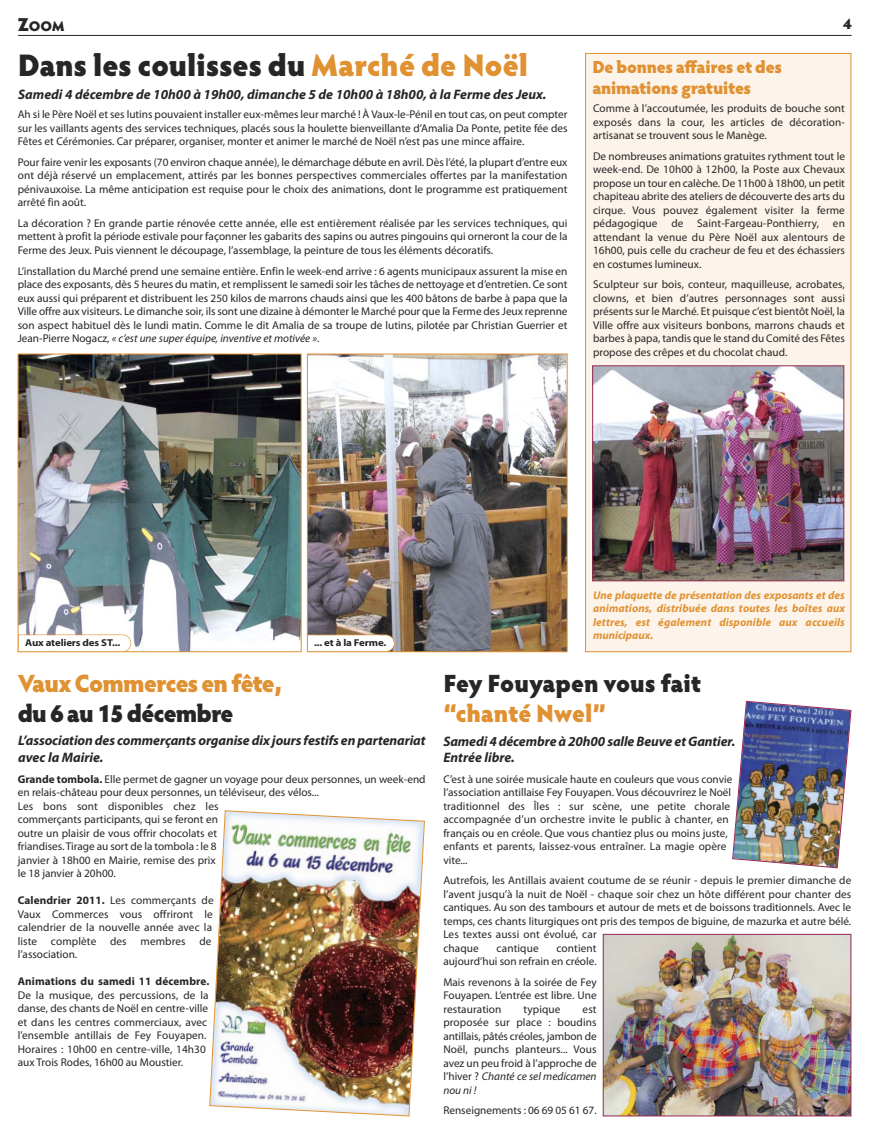
<style>
.page{position:relative;width:869px;height:1134px;background:#fff}
.page>*{position:absolute;margin:0;border:0;box-sizing:border-box;transform-origin:0 0}
.t1{font:900 31.25px "Hypatia Sans Pro";color:#272627}
.t2{font:900 25px "Hypatia Sans Pro";letter-spacing:-.025em;color:#272627}
.t3{font:900 25px "Hypatia Sans Pro";letter-spacing:-.035em;color:#e09132}
.t4{font:900 25px "Hypatia Sans Pro";letter-spacing:-.01em;color:#e09132}
.t5{font:900 17.5px/21px "Hypatia Sans Pro";letter-spacing:-.015em;color:#e09132}
.t6{font:900 15px "Hypatia Sans Pro";color:#272627}
.t7{font:900 14px "Hypatia Sans Pro";color:#272627}
.t8{font:italic 700 13.75px/16.5px "Myriad Pro";letter-spacing:-.005em;color:#272627}
.t9{font:11.25px/13.5px "Myriad Pro";color:#272627;text-align:justify}
.t10{font:italic 700 11.25px/13.5px "Myriad Pro";letter-spacing:.01em;color:#e09132;text-align:justify}
.t11{font:700 11.25px "Myriad Pro";letter-spacing:.01em;color:#272627}
.t12{font:700 10px "Myriad Pro";letter-spacing:-.015em;color:#272627;scale:1.09 1}
.s1{font-size:18.75px}
.s2{color:#e09132}
.s3{font-style:italic}
.s4{font-weight:700}
</style>
<div class="page">
<div style="left:585px;top:54px;width:265px;height:597px;background:#fcf4ea"></div>
<div style="left:585px;top:53px;width:265px;height:599px;border:1px solid #e09132"></div>
<hr style="left:18px;top:35px;width:833px;height:1px;background:#272627">
<img style="left:20px;top:356px;width:279px;height:294px">
<div style="left:18px;top:354px;width:283px;height:298px;border:1px solid #e09132"></div>
<img style="left:309px;top:356px;width:256px;height:294px">
<div style="left:307px;top:354px;width:260px;height:298px;border:1px solid #e09132"></div>
<svg style="left:19px;top:634px;width:112px;height:18px"></svg>
<svg style="left:307px;top:634px;width:87px;height:18px"></svg>
<img style="left:604px;top:936px;width:244px;height:178px">
<div style="left:602px;top:934px;width:248px;height:182px;border:1px solid #972850"></div>
<img style="left:732px;top:701px;width:119px;height:167px">
<img style="left:209px;top:810px;width:216px;height:307px">
<img style="left:594px;top:367px;width:247px;height:212px">
<div style="left:592px;top:365px;width:251px;height:216px;border:1px solid #972850"></div>
<p class="t7" style="left:18px;top:21px;width:48px"><span class="s1">Z</span>OOM</p>
<h3 class="t6" style="left:842px;top:18px;width:10px">4</h3>
<h1 class="t1" style="left:18px;top:53px;width:511px">Dans les coulisses du <span class="s2">Marché de Noël</span></h1>
<p class="t8" style="left:18px;top:87px;width:529px">Samedi 4 décembre de 10h00 à 19h00, dimanche 5 de 10h00 à 18h00, à la Ferme des Jeux.</p>
<p class="t9" style="left:18px;top:109px;width:551px">Ah si le Père Noël et ses lutins pouvaient installer eux-mêmes leur marché ! À Vaux-le-Pénil en tout cas, on peut compter sur les vaillants agents des services techniques, placés sous la houlette bienveillante d’Amalia Da Ponte, petite fée des Fêtes et Cérémonies. Car préparer, organiser, monter et animer le marché de Noël n’est pas une mince affaire.</p>
<p class="t9" style="left:18px;top:156px;width:551px">Pour faire venir les exposants (70 environ chaque année), le démarchage débute en avril. Dès l’été, la plupart d’entre eux ont déjà réservé un emplacement, attirés par les bonnes perspectives commerciales offertes par la manifestation pénivauxoise. La même anticipation est requise pour le choix des animations, dont le programme est pratiquement arrêté fin août.</p>
<p class="t9" style="left:18px;top:217px;width:551px">La décoration ? En grande partie rénovée cette année, elle est entièrement réalisée par les services techniques, qui mettent à profit la période estivale pour façonner les gabarits des sapins ou autres pingouins qui orneront la cour de la Ferme des Jeux. Puis viennent le découpage, l’assemblage, la peinture de tous les éléments décoratifs.</p>
<p class="t9" style="left:18px;top:265px;width:551px">L’installation du Marché prend une semaine entière. Enfin le week-end arrive : 6 agents municipaux assurent la mise en place des exposants, dès 5 heures du matin, et remplissent le samedi soir les tâches de nettoyage et d’entretien. Ce sont eux aussi qui préparent et distribuent les 250 kilos de marrons chauds ainsi que les 400 bâtons de barbe à papa que la Ville offre aux visiteurs. Le dimanche soir, ils sont une dizaine à démonter le Marché pour que la Ferme des Jeux reprenne son aspect habituel dès le lundi matin. Comme le dit Amalia de sa troupe de lutins, pilotée par Christian Guerrier et Jean-Pierre Nogacz, <span class="s3">« c’est une super équipe, inventive et motivée »</span>.</p>
<h3 class="t5" style="left:592px;top:58px;width:191px">De bonnes affaires et des animations gratuites</h3>
<p class="t9" style="left:593px;top:103px;width:253px">Comme à l’accoutumée, les produits de bouche sont exposés dans la cour, les articles de décoration&shy;artisanat se trouvent sous le Manège.</p>
<p class="t9" style="left:593px;top:150px;width:253px">De nombreuses animations gratuites rythment tout le week-end. De 10h00 à 12h00, la Poste aux Chevaux propose un tour en calèche. De 11h00 à 18h00, un petit chapiteau abrite des ateliers de découverte des arts du cirque. Vous pouvez également visiter la ferme pédagogique de Saint-Fargeau-Ponthierry, en attendant la venue du Père Noël aux alentours de 16h00, puis celle du cracheur de feu et des échassiers en costumes lumineux.</p>
<p class="t9" style="left:593px;top:279px;width:253px">Sculpteur sur bois, conteur, maquilleuse, acrobates, clowns, et bien d’autres personnages sont aussi présents sur le Marché. Et puisque c’est bientôt Noël, la Ville offre aux visiteurs bonbons, marrons chauds et barbes à papa, tandis que le stand du Comité des Fêtes propose des crêpes et du chocolat chaud.</p>
<p class="t12" style="left:25px;top:637px;width:89px">Aux ateliers des ST...</p>
<p class="t12" style="left:314px;top:637px;width:68px">... et à la Ferme.</p>
<h2 class="t3" style="left:18px;top:673px;width:266px">Vaux Commerces en fête,</h2>
<h2 class="t2" style="left:18px;top:703px;width:217px">du 6 au 15 décembre</h2>
<p class="t8" style="left:18px;top:733px;width:409px">L’association des commerçants organise dix jours festifs en partenariat avec la Mairie.</p>
<p class="t9" style="left:18px;top:773px;width:409px;text-align:left"><span class="s4">Grande tombola.</span> Elle permet de gagner un voyage pour deux personnes, un week-end en relais-château pour deux personnes, un téléviseur, des vélos...<br>Les bons sont disponibles chez les<br>commerçants participants, qui se feront en<br>outre un plaisir de vous offrir chocolats et<br>friandises. Tirage au sort de la tombola : le 8<br>janvier à 18h00 en Mairie, remise des prix<br>le 18 janvier à 20h00.</p>
<p class="t9" style="left:18px;top:895px;width:197px;text-align:left"><span class="s4">Calendrier 2011.</span> Les commerçants de<br>Vaux Commerces vous offriront le calendrier de la nouvelle année avec la liste complète des membres de l’association.</p>
<p class="t11" style="left:18px;top:975px;width:193px">Animations du samedi 11 décembre.</p>
<p class="t9" style="left:18px;top:989px;width:192px;text-align:left">De la musique, des percussions, de la danse, des chants de Noël en centre-ville et dans les centres commerciaux, avec l’ensemble antillais de Fey Fouyapen.<br>Horaires : 10h00 en centre-ville, 14h30 aux Trois Rodes, 16h00 au Moustier.</p>
<p class="t10" style="left:593px;top:589px;width:253px">Une plaquette de présentation des exposants et des animations, distribuée dans toutes les boîtes aux lettres, est également disponible aux accueils municipaux.</p>
<h2 class="t2" style="left:443px;top:673px;width:259px">Fey Fouyapen vous fait</h2>
<h2 class="t4" style="left:443px;top:703px;width:164px">“chanté Nwel”</h2>
<p class="t8" style="left:443px;top:734px;width:293px">Samedi 4 décembre à 20h00 salle Beuve et Gantier.<br>Entrée libre.</p>
<p class="t9" style="left:443px;top:773px;width:290px;text-align:left">C’est à une soirée musicale haute en couleurs que vous convie l’association antillaise Fey Fouyapen. Vous découvrirez le Noël traditionnel des Îles : sur scène, une petite chorale accompagnée d’un orchestre invite le public à chanter, en français ou en créole. Que vous chantiez plus ou moins juste, enfants et parents, laissez-vous entraîner. La magie opère vite...</p>
<p class="t9" style="left:443px;top:875px;width:409px;text-align:left">Autrefois, les Antillais avaient coutume de se réunir - depuis le premier dimanche de l’avent jusqu’à la nuit de Noël - chaque soir chez un hôte différent pour chanter des cantiques. Au son des tambours et autour de mets et de boissons traditionnels. Avec le temps, ces chants liturgiques ont pris des tempos de biguine, de mazurka et autre bélé.<br>Les textes aussi ont évolué, car<br>chaque</p>
<p class="t9" style="left:443px;top:942px;width:155px;text-align:right">contient<br>aujourd’hui son refrain en créole.</p>
<p class="t9" style="left:443px;top:976px;width:155px">Mais revenons à la soirée de Fey Fouyapen. L’entrée est libre. Une restauration</p>
<p class="t9" style="left:496px;top:942px;width:43px">cantique</p>
<p class="t9" style="left:523px;top:1003px;width:38px">typique</p>
<p class="t9" style="left:443px;top:1003px;width:155px;text-indent:139px">est proposée sur place : boudins antillais, pâtés créoles, jambon de Noël, punchs planteurs... Vous avez un peu froid à l’approche de l’hiver ? <span class="s3">Chanté ce sel medicamen nou ni !</span></p>
<p class="t9" style="left:443px;top:1105px;width:155px">Renseignements : 06 69 05 61 67.</p>
</div>
